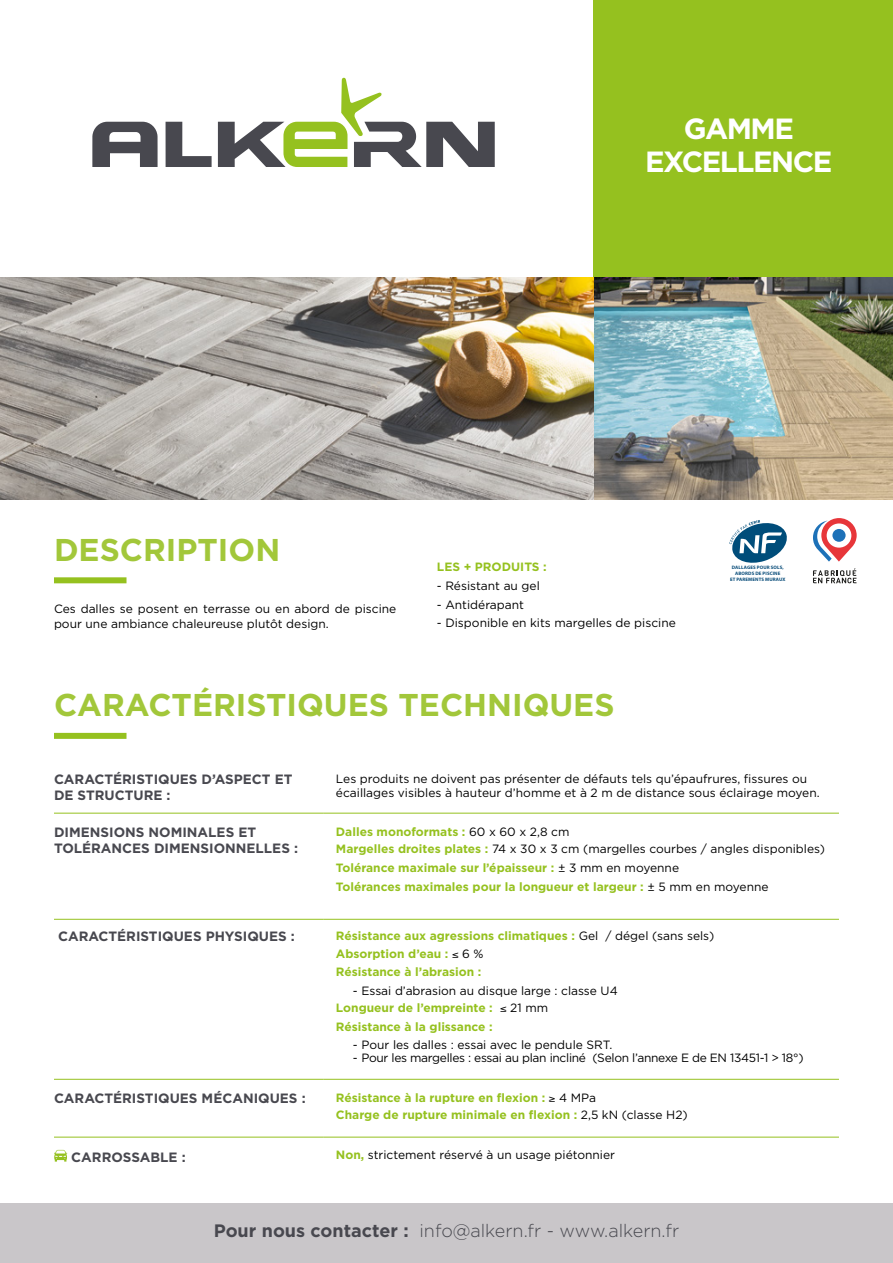
<style>
.page{position:relative;width:893px;height:1263px;background:#fff}
.page>*{position:absolute;margin:0;border:0;box-sizing:border-box;transform-origin:0 0}
.t1{font:700 31.5px "Gotham";color:#a2c73a}
.t2{font:700 29.25px/33px "Gotham";letter-spacing:-.05em;color:#fff;text-align:center}
.t3{font:300 18px "Gotham";color:#48484f}
.t4{font:700 13.5px/16.2px "Gotham";color:#48484f}
.t5{font:700 12px/18.1px "Gotham";color:#95c11f}
.t6{font:12px/14.4px "Gotham";color:#000}
.t7{font:12px "Gotham";letter-spacing:-.025em;color:#000}
.t8{font:700 4.95px/5.8px "Myriad Pro";letter-spacing:.02em;color:#0b4e7b;text-align:center}
.s1{font-weight:400;color:#000}
.s2{color:#000}
.s3{font-weight:700;color:#95c11f}
.s4{font-weight:700}
</style>
<div class="page">
<img style="left:0;top:276px;width:893px;height:224px">
<div style="left:0;top:1203px;width:893px;height:60px;background:#c9c6c9"></div>
<div style="left:594px;top:0;width:299px;height:276px;background:#95c11f"></div>
<svg style="left:166px;top:122px;width:46px;height:45px"></svg>
<svg style="left:218px;top:78px;width:277px;height:89px"></svg>
<svg style="left:92px;top:122px;width:66px;height:45px"></svg>
<div style="left:54px;top:577px;width:72px;height:6px;background:#95c11f"></div>
<div style="left:54px;top:733px;width:72px;height:6px;background:#95c11f"></div>
<hr style="left:54px;top:813px;width:269px;height:1px;background:#95c11f">
<hr style="left:54px;top:919px;width:269px;height:1px;background:#95c11f">
<hr style="left:54px;top:1079px;width:269px;height:1px;background:#95c11f">
<hr style="left:323px;top:813px;width:516px;height:1px;background:#95c11f">
<hr style="left:323px;top:919px;width:516px;height:1px;background:#95c11f">
<hr style="left:323px;top:1079px;width:516px;height:1px;background:#95c11f">
<hr style="left:54px;top:1137px;width:269px;height:1px;background:#95c11f">
<hr style="left:323px;top:1137px;width:516px;height:1px;background:#95c11f">
<svg style="left:54px;top:1150px;width:14px;height:11px"></svg>
<svg style="left:729px;top:520px;width:58px;height:43px"></svg>
<svg style="left:813px;top:568px;width:43px;height:15px"></svg>
<svg style="left:813px;top:518px;width:44px;height:44px"></svg>
<div style="left:832px;top:529px;width:14px;height:13px;background:#1d71b8;border-radius:50%"></div>
<h2 class="t2" style="left:645px;top:112px;width:189px">GAMME<br>EXCELLENCE</h2>
<h1 class="t1" style="left:54px;top:529px;width:228px">DESCRIPTION</h1>
<p class="t6" style="left:54px;top:601px;width:344px">Ces dalles se posent en terrasse ou en abord de piscine pour une ambiance chaleureuse plutôt design.</p>
<p class="t5" style="left:437px;top:558px;width:111px">LES + PRODUITS :</p>
<p class="t6" style="left:437px;top:578px;width:104px">- Résistant au gel</p>
<p class="t6" style="left:437px;top:597px;width:89px">- Antidérapant</p>
<p class="t6" style="left:437px;top:615px;width:240px">- Disponible en kits margelles de piscine</p>
<p class="t8" style="left:730px;top:564px;width:57px">DALLAGES POUR SOLS,<br>ABORDS DE PISCINE<br>ET PAREMENTS MURAUX</p>
<h1 class="t1" style="left:54px;top:684px;width:562px">CARACTÉRISTIQUES TECHNIQUES</h1>
<p class="t4" style="left:54px;top:771px;width:240px">CARACTÉRISTIQUES D’ASPECT ET<br>DE STRUCTURE :</p>
<p class="t6" style="left:336px;top:771px;width:485px">Les produits ne doivent pas présenter de défauts tels qu’épaufrures, fissures ou écaillages visibles à hauteur d’homme et à 2 m de distance sous éclairage moyen.</p>
<p class="t4" style="left:54px;top:824px;width:245px">DIMENSIONS NOMINALES ET<br>TOLÉRANCES DIMENSIONNELLES :</p>
<p class="t5" style="left:336px;top:822px;width:491px">Dalles monoformats : <span class="s1">60 x 60 x 2,8 cm<br></span>Margelles droites plates : <span class="s1">74 x 30 x 3 cm (margelles courbes / angles disponibles)<br></span>Tolérance maximale sur l’épaisseur : <span class="s1">± 3 mm en moyenne<br></span>Tolérances maximales pour la longueur et largeur : <span class="s1">± 5 mm en moyenne</span></p>
<p class="t4" style="left:58px;top:928px;width:238px">CARACTÉRISTIQUES PHYSIQUES :</p>
<p class="t5" style="left:336px;top:926px;width:380px">Résistance aux agressions climatiques : <span class="s1">Gel / dégel (sans sels)<br></span>Absorption d’eau : <span class="s2">≤</span> <span class="s1">6 %<br></span>Résistance à l’abrasion :</p>
<p class="t5" style="left:336px;top:981px;width:283px;text-indent:17px"><span class="s1">- Essai d’abrasion au disque large : classe U4<br></span>Longueur de l’empreinte : <span class="s2">≤</span> <span class="s1">21 mm<br></span>Résistance à la glissance :</p>
<p class="t6" style="left:353px;top:1037px;width:261px">- Pour les dalles : essai avec le pendule SRT.</p>
<p class="t7" style="left:353px;top:1050px;width:452px">- Pour les margelles : essai au plan incliné (Selon l’annexe E de EN 13451-1 &gt; 18°)</p>
<p class="t4" style="left:54px;top:1090px;width:253px">CARACTÉRISTIQUES MÉCANIQUES :</p>
<p class="t5" style="left:336px;top:1088px;width:353px;line-height:17.7px">Résistance à la rupture en flexion : <span class="s2">≥</span> <span class="s1">4 MPa<br></span>Charge de rupture minimale en flexion : <span class="s1">2,5 kN (classe H2)</span></p>
<p class="t4" style="left:71px;top:1148px;width:116px">CARROSSABLE :</p>
<p class="t6" style="left:336px;top:1148px;width:281px"><span class="s3">Non,</span> strictement réservé à un usage piétonnier</p>
<h3 class="t3" style="left:214px;top:1220px;width:467px"><span class="s4">Pour nous contacter :</span> info@alkern.fr - www.alkern.fr</h3>
</div>
